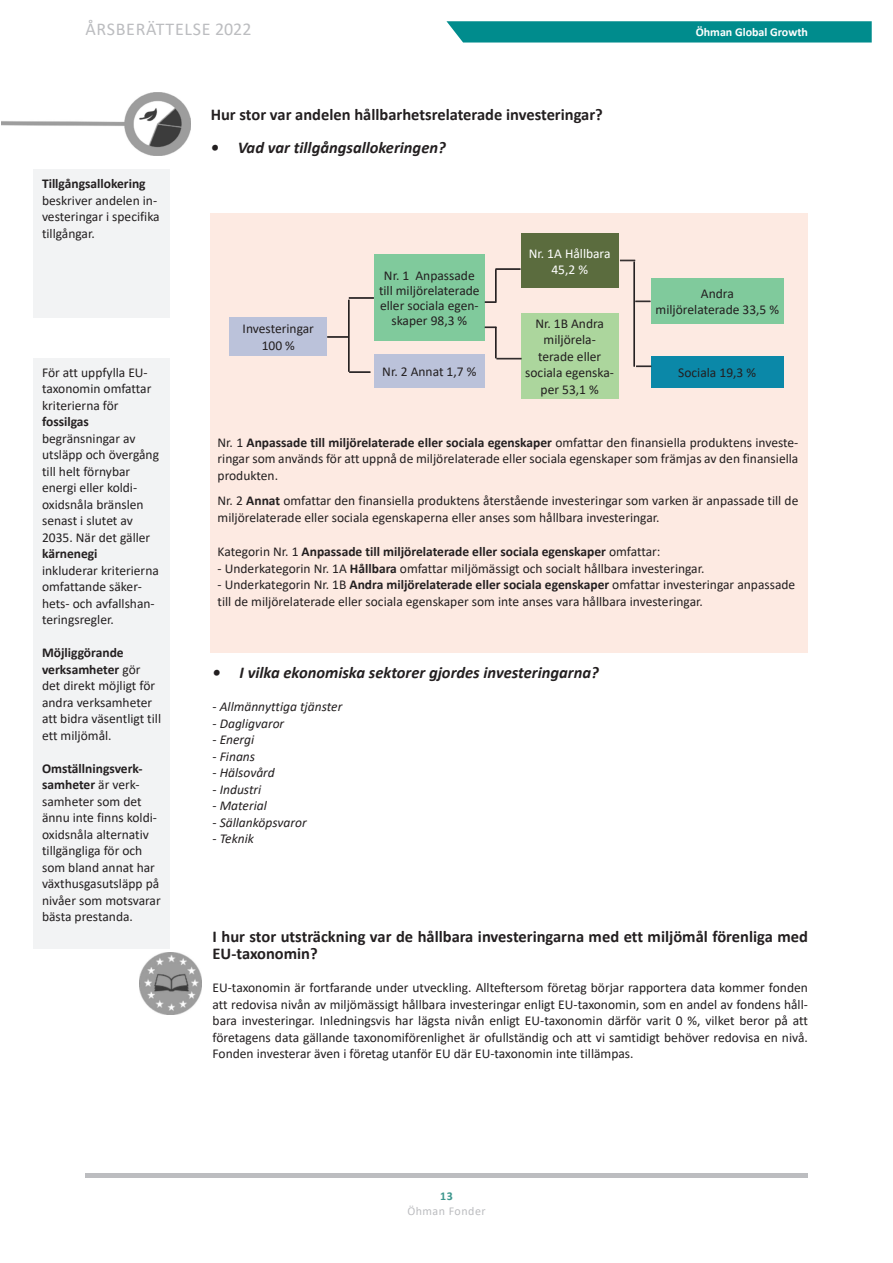
<style>
.page{position:relative;width:893px;height:1263px;background:#fff}
.page>*{position:absolute;margin:0;border:0;box-sizing:border-box;transform-origin:0 0}
.t1{font:18px "Calibri";letter-spacing:.04em;color:#bcbdc0}
.Ohman_Overview_Body{font:700 16.5px/16.5px "Calibri";color:#231f20}
.t2{font:italic 700 16.5px "Calibri";color:#231f20}
.Ohman_Table_Data_Sma{font:700 16.5px "Calibri";color:#231f20}
.Ohman_Table_Data_Sma-2{font:13.5px/16.5px "Calibri";color:#231f20}
.Ohman_Overview_Body-2{font:13.5px/16.5px "Calibri";color:#231f20;text-align:justify}
.Ohman_Table_Data_Sma-3{font:italic 13.5px "Calibri";color:#231f20}
.Ohman_Table_Data_Sma-4{font:700 13.5px "Calibri";color:#231f20}
.Ohman_Table_Data_Sma-5{font:13.5px/16.5px "Calibri";color:#fff;text-align:center}
.t3{font:700 12px "Calibri";color:#fff}
.t4{font:12px "Calibri";letter-spacing:.04em;color:#bcbdc0}
.t5{font:700 12px "Calibri";color:#3d978e}
.s1{font-weight:700}
.s2{font-weight:400}
</style>
<div class="page">
<svg style="left:446px;top:21px;width:426px;height:22px;background:#0d9293"></svg>
<hr style="left:85px;top:1174px;width:723px;height:4px;background:#bcbdc0">
<div style="left:211px;top:213px;width:597px;height:440px;background:#fdeae2"></div>
<div style="left:229px;top:317px;width:98px;height:39px;background:#bbc2da"></div>
<div style="left:374px;top:254px;width:111px;height:87px;background:#80ca9c"></div>
<div style="left:374px;top:354px;width:111px;height:34px;background:#bbc2da"></div>
<div style="left:521px;top:234px;width:98px;height:54px;background:#5b6c3e"></div>
<div style="left:521px;top:313px;width:98px;height:86px;background:#acd69d"></div>
<div style="left:651px;top:278px;width:132px;height:46px;background:#80ca9c"></div>
<div style="left:651px;top:356px;width:132px;height:32px;background:#0b88a8"></div>
<div style="left:34px;top:358px;width:136px;height:590px;background:#f2f3f4"></div>
<hr style="left:349px;top:300px;width:1px;height:72px;background:#231f20">
<hr style="left:348px;top:300px;width:1px;height:72px;background:#231f20">
<svg style="left:327px;top:336px;width:21px;height:2px"></svg>
<svg style="left:349px;top:372px;width:21px;height:1px"></svg>
<svg style="left:349px;top:297px;width:25px;height:2px"></svg>
<hr style="left:496px;top:269px;width:1px;height:33px;background:#231f20">
<hr style="left:495px;top:269px;width:1px;height:33px;background:#231f20">
<svg style="left:495px;top:268px;width:26px;height:2px"></svg>
<hr style="left:496px;top:327px;width:1px;height:31px;background:#231f20">
<hr style="left:495px;top:327px;width:1px;height:31px;background:#231f20">
<svg style="left:496px;top:358px;width:25px;height:2px"></svg>
<hr style="left:634px;top:262px;width:1px;height:105px;background:#231f20">
<svg style="left:620px;top:260px;width:15px;height:1px"></svg>
<svg style="left:635px;top:301px;width:15px;height:1px"></svg>
<svg style="left:636px;top:366px;width:15px;height:1px"></svg>
<img style="left:140px;top:952px;width:61px;height:63px">
<img style="left:1px;top:92px;width:189px;height:63px">
<div style="left:33px;top:169px;width:137px;height:149px;background:#f2f3f4"></div>
<h1 class="t1" style="left:85px;top:16px;width:168px">ÅRSBERÄTTELSE 2022</h1>
<p class="t3" style="left:696px;top:24px;width:114px">Öhman Global Growth</p>
<p class="Ohman_Table_Data_Sma-2" style="left:42px;top:175px;width:119px"><span class="s1">Tillgångsallokering </span>beskriver andelen in&shy;vesteringar i specifika tillgångar.</p>
<p class="Ohman_Table_Data_Sma-2" style="left:42px;top:364px;width:111px">För att uppfylla EU&shy;taxonomin omfattar kriterierna för</p>
<p class="Ohman_Table_Data_Sma-4" style="left:42px;top:412px;width:48px">fossilgas</p>
<p class="Ohman_Table_Data_Sma-2" style="left:42px;top:430px;width:118px">begränsningar av utsläpp och övergång till helt förnybar energi eller koldi&shy;oxidsnåla bränslen senast i slutet av<br>2035. När det gäller <span class="s1">kärnenegi</span></p>
<p class="Ohman_Table_Data_Sma-2" style="left:42px;top:562px;width:118px">inkluderar kriterierna omfattande säker&shy;hets- och avfallshan&shy;teringsregler.</p>
<p class="Ohman_Table_Data_Sma-2" style="left:42px;top:644px;width:121px"><span class="s1">Möjliggörande verksamheter</span> gör det direkt möjligt för andra verksamheter att bidra väsentligt till ett miljömål.</p>
<p class="Ohman_Table_Data_Sma-4" style="left:42px;top:759px;width:102px">Omställningsverk-</p>
<p class="Ohman_Table_Data_Sma-2" style="left:42px;top:776px;width:120px"><span class="s1">samheter</span> är verk&shy;samheter som det ännu inte finns koldi&shy;oxidsnåla alternativ tillgängliga för och som bland annat har växthusgasutsläpp på nivåer som motsvarar bästa prestanda.</p>
<p class="Ohman_Table_Data_Sma" style="left:211px;top:103px;width:394px">Hur stor var andelen hållbarhetsrelaterade investeringar?</p>
<p class="t2" style="left:211px;top:136px;width:237px">• Vad var tillgångsallokeringen?</p>
<p class="Ohman_Table_Data_Sma-2" style="left:243px;top:320px;width:73px;text-align:center">Investeringar<br>100 %</p>
<p class="Ohman_Table_Data_Sma-2" style="left:379px;top:268px;width:102px;line-height:15px;text-align:center">Nr. 1 Anpassade till miljörelaterade eller sociala egen&shy;skaper 98,3 %</p>
<p class="Ohman_Table_Data_Sma-2" style="left:382px;top:363px;width:96px">Nr. 2 Annat 1,7 %</p>
<p class="Ohman_Table_Data_Sma-5" style="left:529px;top:245px;width:83px">Nr. 1A Hållbara<br>45,2 %</p>
<p class="Ohman_Table_Data_Sma-2" style="left:525px;top:315px;width:90px;text-align:center">Nr. 1B Andra miljörela&shy;terade eller sociala egenska&shy;per 53,1 %</p>
<p class="Ohman_Table_Data_Sma-2" style="left:701px;top:285px;width:34px">Andra</p>
<p class="Ohman_Table_Data_Sma-2" style="left:656px;top:301px;width:125px">miljörelaterade 33,5 %</p>
<p class="Ohman_Table_Data_Sma-2" style="left:678px;top:364px;width:79px">Sociala 19,3 %</p>
<p class="Ohman_Overview_Body-2" style="left:218px;top:433px;width:582px">Nr. 1 <span class="s1">Anpassade till miljörelaterade eller sociala egenskaper</span> omfattar den finansiella produktens investe&shy;ringar som används för att uppnå de miljörelaterade eller sociala egenskaper som främjas av den finansiella produkten.</p>
<p class="Ohman_Overview_Body-2" style="left:218px;top:492px;width:582px">Nr. 2 <span class="s1">Annat</span> omfattar den finansiella produktens återstående investeringar som varken är anpassade till de miljörelaterade eller sociala egenskaperna eller anses som hållbara investeringar.</p>
<p class="Ohman_Table_Data_Sma-4" style="left:218px;top:542px;width:444px"><span class="s2">Kategorin Nr. 1</span> Anpassade till miljörelaterade eller sociala egenskaper <span class="s2">omfattar:</span></p>
<p class="Ohman_Table_Data_Sma-2" style="left:218px;top:559px;width:488px">- Underkategorin Nr. 1A <span class="s1">Hållbara</span> omfattar miljömässigt och socialt hållbara investeringar.</p>
<p class="Ohman_Table_Data_Sma-2" style="left:218px;top:576px;width:579px">- Underkategorin Nr. 1B <span class="s1">Andra miljörelaterade eller sociala egenskaper</span> omfattar investeringar anpassade till de miljörelaterade eller sociala egenskaper som inte anses vara hållbara investeringar.</p>
<p class="t2" style="left:213px;top:661px;width:388px">• I vilka ekonomiska sektorer gjordes investeringarna?</p>
<p class="Ohman_Table_Data_Sma-3" style="left:213px;top:698px;width:131px">- Allmännyttiga tjänster</p>
<p class="Ohman_Table_Data_Sma-3" style="left:213px;top:714px;width:73px">- Dagligvaror</p>
<p class="Ohman_Table_Data_Sma-3" style="left:213px;top:731px;width:43px">- Energi</p>
<p class="Ohman_Table_Data_Sma-3" style="left:213px;top:747px;width:44px">- Finans</p>
<p class="Ohman_Table_Data_Sma-3" style="left:213px;top:764px;width:64px">- Hälsovård</p>
<p class="Ohman_Table_Data_Sma-3" style="left:213px;top:780px;width:50px">- Industri</p>
<p class="Ohman_Table_Data_Sma-3" style="left:213px;top:797px;width:56px">- Material</p>
<p class="Ohman_Table_Data_Sma-3" style="left:213px;top:813px;width:96px">- Sällanköpsvaror</p>
<p class="Ohman_Table_Data_Sma-3" style="left:213px;top:830px;width:43px">- Teknik</p>
<p class="Ohman_Overview_Body" style="left:213px;top:928px;width:597px">I hur stor utsträckning var de hållbara investeringarna med ett miljömål förenliga med<br>EU-taxonomin?</p>
<p class="Ohman_Overview_Body-2" style="left:213px;top:979px;width:597px">EU-taxonomin är fortfarande under utveckling. Allteftersom företag börjar rapportera data kommer fonden att redovisa nivån av miljömässigt hållbara investeringar enligt EU-taxonomin, som en andel av fondens håll&shy;bara investeringar. Inledningsvis har lägsta nivån enligt EU-taxonomin därför varit 0 %, vilket beror på att företagens data gällande taxonomiförenlighet är ofullständig och att vi samtidigt behöver redovisa en nivå.<br>Fonden investerar även i företag utanför EU där EU-taxonomin inte tillämpas.</p>
<p class="t5" style="left:440px;top:1187px;width:14px">13</p>
<p class="t4" style="left:407px;top:1202px;width:80px">Öhman Fonder</p>
</div>
